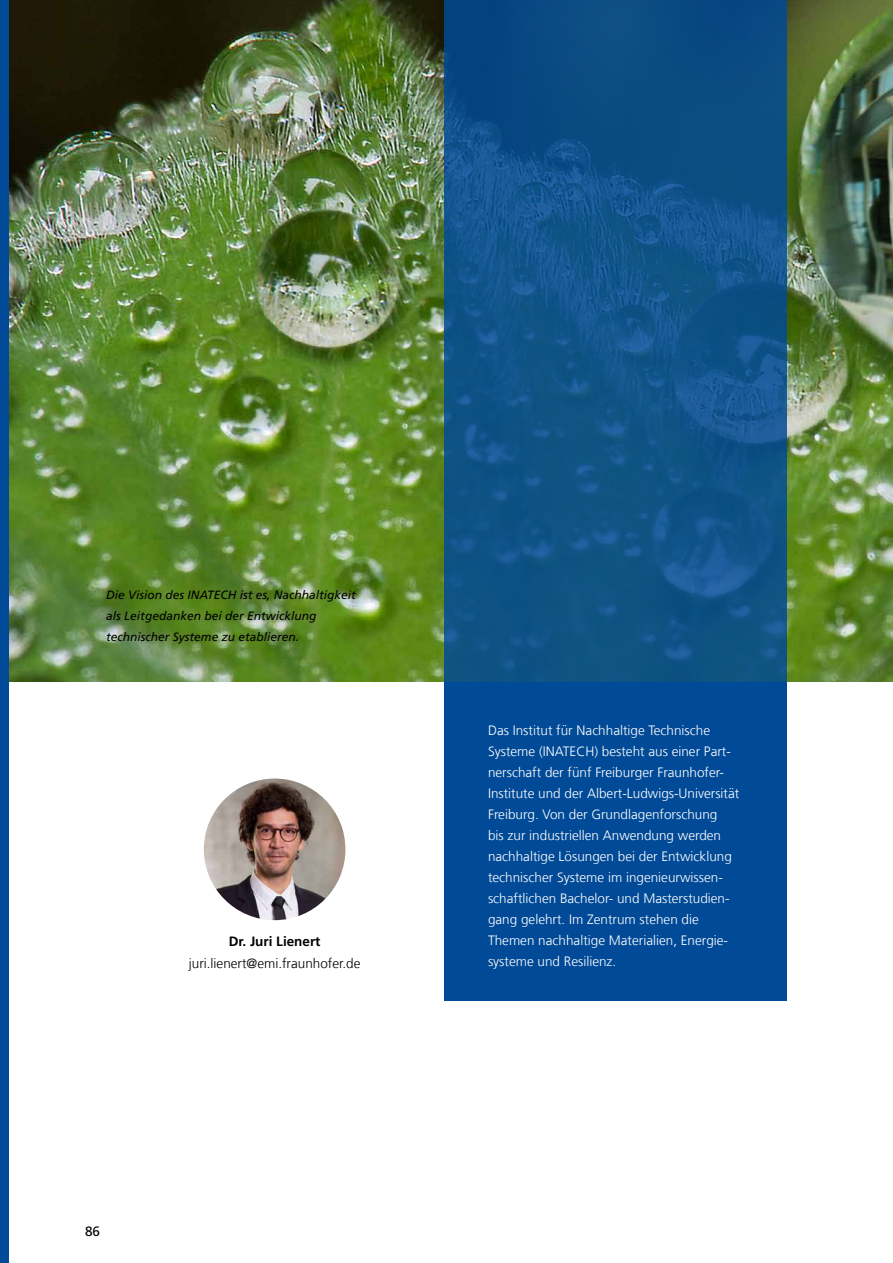
<style>
.page{position:relative;width:893px;height:1263px;background:#fff}
.page>*{position:absolute;margin:0;border:0;box-sizing:border-box;transform-origin:0 0}
.t1{font:300 13.5px/21px "Frutiger LT Com";color:#fff}
.t2{font:300 13.5px "Frutiger LT Com";color:#000}
.t3{font:700 13.5px "Frutiger LT Com";color:#000}
.t4{font:13.5px "Frutiger LT Com";color:#000}
.t5{font:italic 12px/21px "Frutiger LT Com";color:#000}
</style>
<div class="page">
<img style="left:8px;top:0;width:885px;height:682px">
<svg style="left:444px;top:0;width:343px;height:682px;background:#0f5287"></svg>
<div style="left:444px;top:682px;width:343px;height:319px;background:#004a97"></div>
<div style="left:0;top:0;width:8px;height:1263px;background:#004a97"></div>
<img style="left:204px;top:778px;width:141px;height:142px;border-radius:71px">
<p class="t5" style="left:106px;top:584px;width:251px">Die Vision des INATECH ist es, Nachhaltigkeit als Leitgedanken bei der Entwicklung technischer Systeme zu etablieren.</p>
<p class="t3" style="left:229px;top:934px;width:93px">Dr. Juri Lienert</p>
<p class="t2" style="left:189px;top:955px;width:173px">juri.lienert@emi.fraunhofer.de</p>
<p class="t4" style="left:85px;top:1223px;width:17px">86</p>
<p class="t1" style="left:488px;top:720px;width:253px">Das Institut für Nachhaltige Technische Systeme (INATECH) besteht aus einer Part&shy;nerschaft der fünf Freiburger Fraunhofer-Institute und der Albert-Ludwigs-Universität Freiburg. Von der Grundlagenforschung<br>bis zur industriellen Anwendung werden nachhaltige Lösungen bei der Entwicklung technischer Systeme im ingenieurwissen&shy;schaftlichen Bachelor- und Masterstudien&shy;gang gelehrt. Im Zentrum stehen die Themen nachhaltige Materialien, Energie&shy;systeme und Resilienz.</p>
</div>
